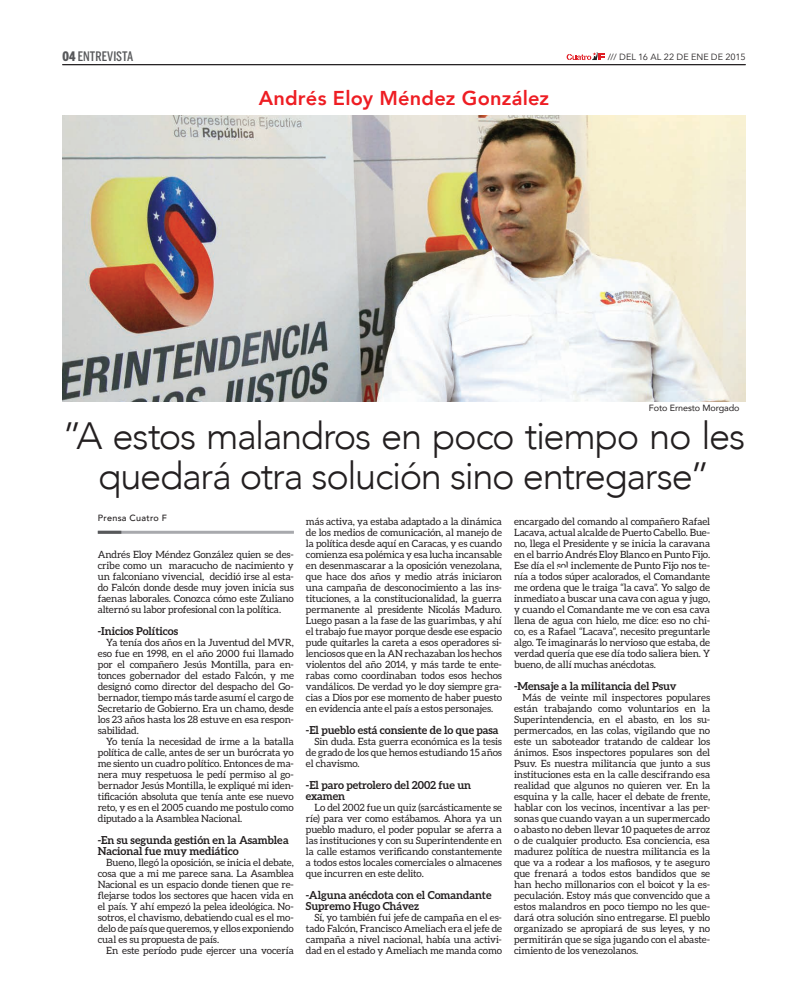
<style>
.page{position:relative;width:808px;height:1007px;background:#fff}
.page>*{position:absolute;margin:0;border:0;box-sizing:border-box;transform-origin:0 0}
.t1{font:300 38px/40px "Avenir";letter-spacing:-.035em;color:#231f20;text-align:center}
.t2{font:800 20px "Avenir";letter-spacing:.01em;color:#ee1d23}
.t3{font:500 13px "Benton Sans Comp";letter-spacing:.005em;color:#57585a}
.t4{font:700 11px/11px "Aleo";letter-spacing:-.005em;color:#231f20}
.t5{font:10px/11px "Aleo";letter-spacing:-.01em;color:#231f20;text-align:justify}
.t6{font:9px "Avenir Next";letter-spacing:.005em;color:#231f20}
.t7{font:9px "Avenir";letter-spacing:-.01em;color:#231f20}
.t8{font:500 9px "Avenir";letter-spacing:.035em;color:#231f20}
.s1{font-weight:900}
</style>
<div class="page">
<hr style="left:62px;top:64px;width:684px;height:1px;background:#231f20">
<svg style="left:567px;top:52px;width:38px;height:8px"></svg>
<img style="left:63px;top:115px;width:682px;height:286px">
<hr style="left:98px;top:530px;width:196px;height:3px;background:#a8a9ad">
<hr style="left:98px;top:530px;width:23px;height:3px;background:#57585a">
<h3 class="t3" style="left:62px;top:49px;width:72px"><span class="s1">04</span> ENTREVISTA</h3>
<p class="t6" style="left:608px;top:49px;width:139px">/// DEL 16 AL 22 DE ENE DE 2015</p>
<h2 class="t2" style="left:259px;top:82px;width:292px">Andrés Eloy Méndez González</h2>
<p class="t7" style="left:649px;top:401px;width:92px">Foto Ernesto Morgado</p>
<h1 class="t1" style="left:62px;top:416px;width:684px">”A estos malandros en poco tiempo no les quedará otra solución sino entregarse”</h1>
<p class="t8" style="left:98px;top:510px;width:71px">Prensa Cuatro F</p>
<p class="t5" style="left:98px;top:548px;width:198px">Andrés Eloy Méndez González quien se des&shy;cribe como un maracucho de nacimiento y un falconiano vivencial, decidió irse al esta&shy;do Falcón donde desde muy joven inicia sus faenas laborales. Conozca cómo este Zuliano alternó su labor profesional con la política.</p>
<p class="t4" style="left:98px;top:625px;width:82px">-Inicios Políticos</p>
<p class="t5" style="left:98px;top:636px;width:198px;text-indent:9px">Ya tenía dos años en la Juventud del MVR, eso fue en 1998, en el año 2000 fui llamado por el compañero Jesús Montilla, para en&shy;tonces gobernador del estado Falcón, y me designó como director del despacho del Go&shy;bernador, tiempo más tarde asumí el cargo de Secretario de Gobierno. Era un chamo, desde los 23 años hasta los 28 estuve en esa respon&shy;sabilidad.</p>
<p class="t5" style="left:98px;top:735px;width:198px;text-indent:9px">Yo tenía la necesidad de irme a la batalla política de calle, antes de ser un burócrata yo me siento un cuadro político. Entonces de ma&shy;nera muy respetuosa le pedí permiso al go&shy;bernador Jesús Montilla, le expliqué mi iden&shy;tificación absoluta que tenía ante ese nuevo reto, y es en el 2005 cuando me postulo como diputado a la Asamblea Nacional.</p>
<p class="t4" style="left:98px;top:834px;width:192px">-En su segunda gestión en la Asamblea<br>Nacional fue muy mediático</p>
<p class="t5" style="left:98px;top:856px;width:198px;text-indent:9px">Bueno, llegó la oposición, se inicia el debate, cosa que a mi me parece sana. La Asamblea Nacional es un espacio donde tienen que re&shy;flejarse todos los sectores que hacen vida en el país. Y ahí empezó la pelea ideológica. No&shy;sotros, el chavismo, debatiendo cual es el mo&shy;delo de país que queremos, y ellos exponiendo cual es su propuesta de país.</p>
<p class="t5" style="left:106px;top:944px;width:189px">En este período pude ejercer una vocería</p>
<p class="t5" style="left:306px;top:515px;width:198px">más activa, ya estaba adaptado a la dinámica de los medios de comunicación, al manejo de la política desde aquí en Caracas, y es cuando comienza esa polémica y esa lucha incansable en desenmascarar a la oposición venezolana, que hace dos años y medio atrás iniciaron una campaña de desconocimiento a las ins&shy;tituciones, a la constitucionalidad, la guerra permanente al presidente Nicolás Maduro.<br>Luego pasan a la fase de las guarimbas, y ahí el trabajo fue mayor porque desde ese espacio pude quitarles la careta a esos operadores si&shy;lenciosos que en la AN rechazaban los hechos violentos del año 2014, y más tarde te ente&shy;rabas como coordinaban todos esos hechos vandálicos. De verdad yo le doy siempre gra&shy;cias a Dios por ese momento de haber puesto en evidencia ante el país a estos personajes.</p>
<p class="t4" style="left:306px;top:724px;width:194px">-El pueblo está consiente de lo que pasa</p>
<p class="t5" style="left:306px;top:735px;width:198px;text-indent:8px">Sin duda. Esta guerra económica es la tesis de grado de los que hemos estudiando 15 años el chavismo.</p>
<p class="t4" style="left:306px;top:779px;width:167px">-El paro petrolero del 2002 fue un examen</p>
<p class="t5" style="left:306px;top:801px;width:198px;text-indent:8px">Lo del 2002 fue un quiz (sarcásticamente se ríe) para ver como estábamos. Ahora ya un pueblo maduro, el poder popular se aferra a las instituciones y con su Superintendente en la calle estamos verificando constantemente a todos estos locales comerciales o almacenes que incurren en este delito.</p>
<p class="t4" style="left:306px;top:889px;width:187px">-Alguna anécdota con el Comandante<br>Supremo Hugo Chávez</p>
<p class="t5" style="left:306px;top:911px;width:198px;text-indent:8px">Sí, yo también fui jefe de campaña en el es&shy;tado Falcón, Francisco Ameliach era el jefe de campaña a nivel nacional, había una activi&shy;dad en el estado y Ameliach me manda como</p>
<p class="t5" style="left:514px;top:515px;width:198px">encargado del comando al compañero Rafael Lacava, actual alcalde de Puerto Cabello. Bue&shy;no, llega el Presidente y se inicia la caravana en el barrio Andrés Eloy Blanco en Punto Fijo.<br>Ese día el sol inclemente de Punto Fijo nos te&shy;nía a todos súper acalorados, el Comandante me ordena que le traiga “la cava”. Yo salgo de inmediato a buscar una cava con agua y jugo, y cuando el Comandante me ve con esa cava llena de agua con hielo, me dice: eso no chi&shy;co, es a Rafael “Lacava”, necesito preguntarle algo. Te imaginarás lo nervioso que estaba, de verdad quería que ese día todo saliera bien. Y bueno, de allí muchas anécdotas.</p>
<p class="t4" style="left:514px;top:680px;width:164px">-Mensaje a la militancia del Psuv</p>
<p class="t5" style="left:514px;top:691px;width:198px;text-indent:8px">Más de veinte mil inspectores populares están trabajando como voluntarios en la Superintendencia, en el abasto, en los su&shy;permercados, en las colas, vigilando que no este un saboteador tratando de caldear los ánimos. Esos inspectores populares son del Psuv. Es nuestra militancia que junto a sus instituciones esta en la calle descifrando esa realidad que algunos no quieren ver. En la esquina y la calle, hacer el debate de frente, hablar con los vecinos, incentivar a las per&shy;sonas que cuando vayan a un supermercado o abasto no deben llevar 10 paquetes de arroz o de cualquier producto. Esa conciencia, esa madurez política de nuestra militancia es la que va a rodear a los mafiosos, y te aseguro que frenará a todos estos bandidos que se han hecho millonarios con el boicot y la es&shy;peculación. Estoy más que convencido que a estos malandros en poco tiempo no les que&shy;dará otra solución sino entregarse. El pueblo organizado se apropiará de sus leyes, y no permitirán que se siga jugando con el abaste&shy;cimiento de los venezolanos.</p>
</div>
